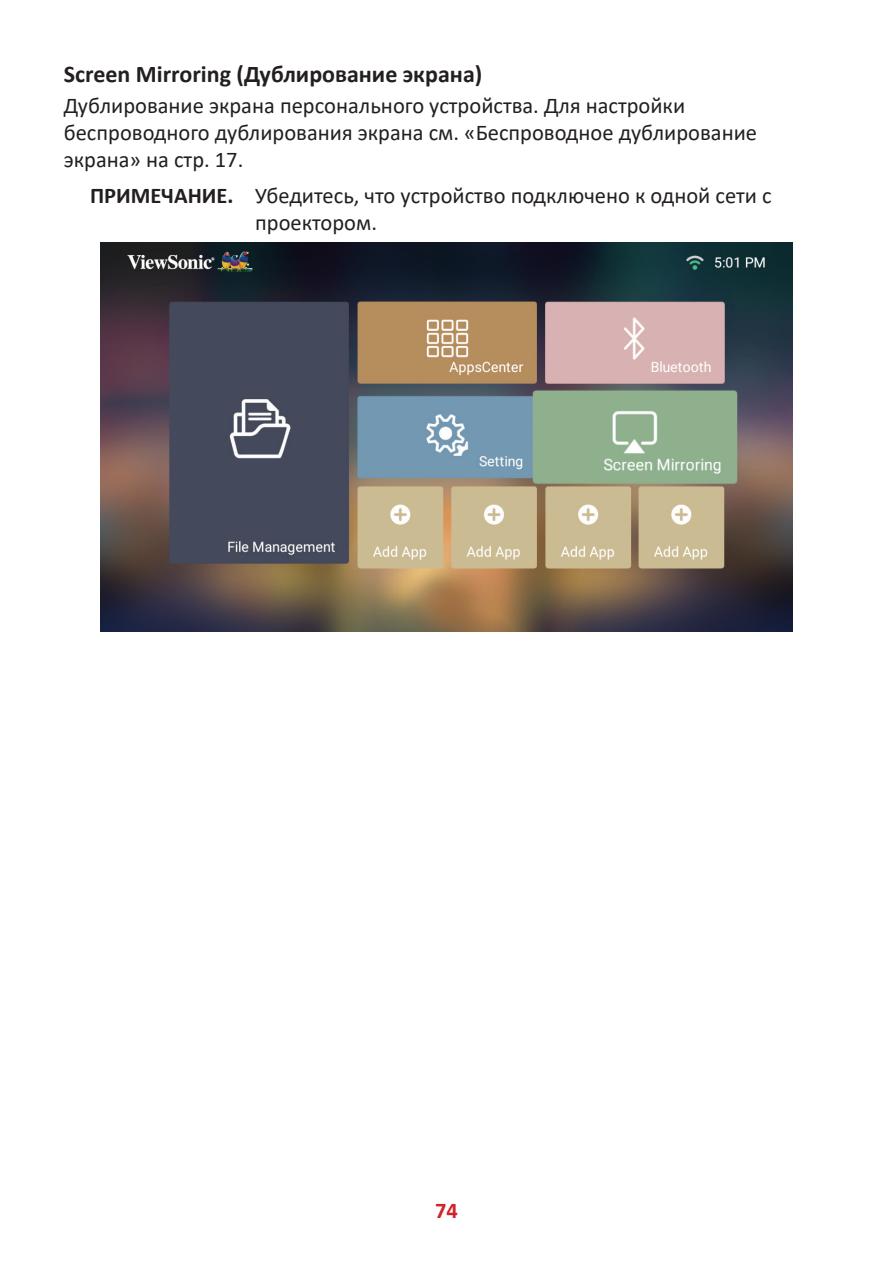
<style>
.page{position:relative;width:893px;height:1263px;background:#fff}
.page>*{position:absolute;margin:0;border:0;box-sizing:border-box;transform-origin:0 0}
.t1{font:700 24px "Calibri";color:#231f20}
.t2{font:22.5px/27px "Calibri";color:#231f20}
.t3{font:700 22.5px "Calibri";color:#d1232a}
.s1{font-weight:700}
</style>
<div class="page">
<img style="left:101px;top:243px;width:691px;height:388px">
<p class="t1" style="left:64px;top:57px;width:420px">Screen Mirroring (Дублирование экрана)</p>
<p class="t2" style="left:64px;top:91px;width:695px">Дублирование экрана персонального устройства. Для настройки беспроводного дублирования экрана см. «Беспроводное дублирование экрана» на стр. 17.</p>
<p class="t2" style="left:255px;top:181px;width:518px;text-indent:-165px"><span class="s1">ПРИМЕЧАНИЕ.</span> Убедитесь, что устройство подключено к одной сети с проектором.</p>
<p class="t3" style="left:435px;top:1194px;width:24px">74</p>
</div>
